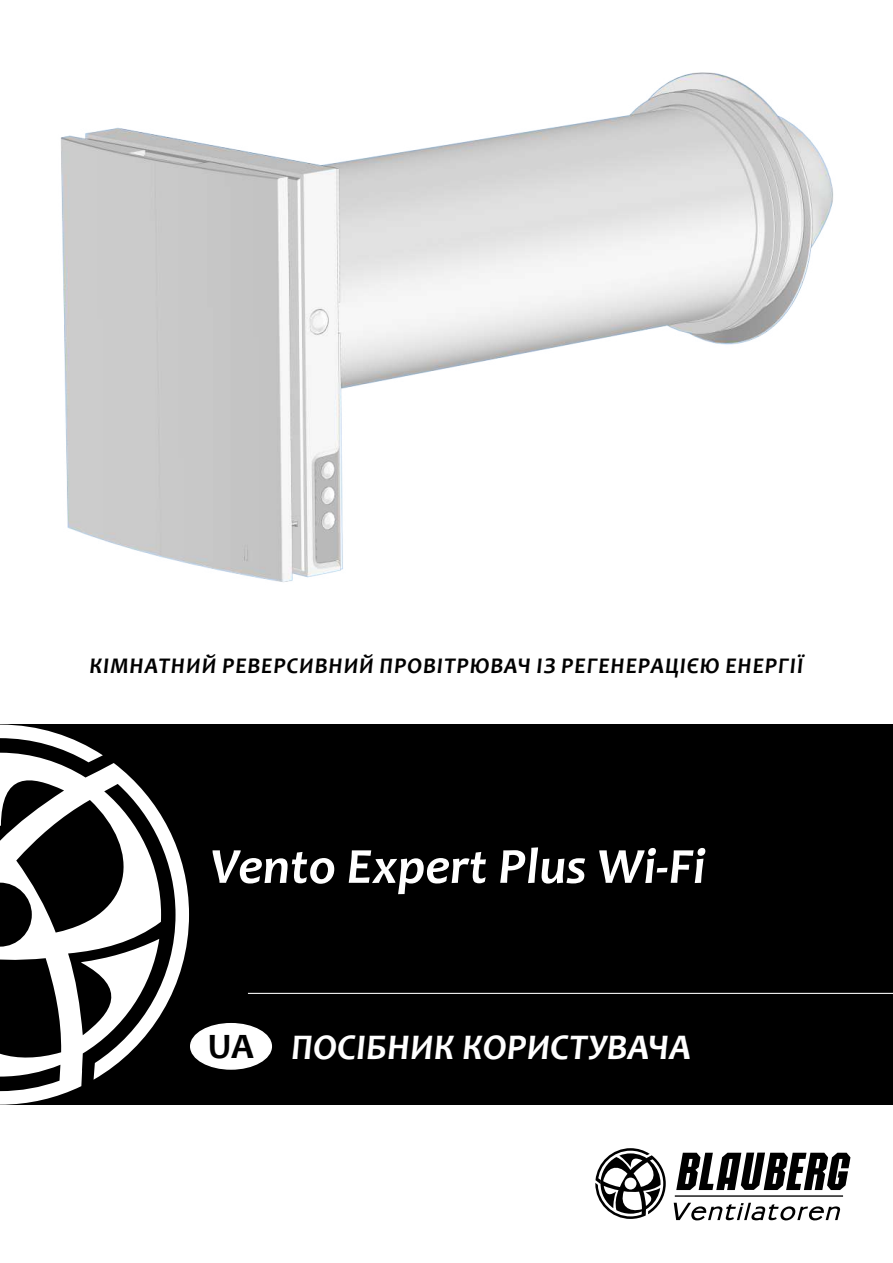
<style>
.page{position:relative;width:893px;height:1263px;background:#fff}
.page>*{position:absolute;margin:0;border:0;box-sizing:border-box;transform-origin:0 0}
.t1{font:italic 700 51px "Candara";color:#fff}
.t2{font:italic 700 36.3px "Candara";color:#fff}
.t3{font:italic 700 22.5px "Candara";letter-spacing:.04em;color:#000}
.s1{font-style:normal;font-size:36px;color:#000}
</style>
<div class="page">
<div style="left:0;top:724px;width:893px;height:381px;background:#000"></div>
<hr style="left:248px;top:993px;width:645px;height:1px;background:#fff">
<svg style="left:0;top:724px;width:189px;height:381px"></svg>
<svg style="left:595px;top:1148px;width:71px;height:71px"></svg>
<svg style="left:676px;top:1152px;width:174px;height:38px"></svg>
<hr style="left:675px;top:1195px;width:168px;height:2px;background:#000">
<svg style="left:674px;top:1203px;width:166px;height:17px"></svg>
<div style="left:191px;top:1024px;width:80px;height:45px;background:#fff;border-radius:50%"></div>
<div style="left:190px;top:1023px;width:82px;height:47px;border:2px solid #fff;border-radius:50%"></div>
<img style="left:60px;top:72px;width:773px;height:510px">
<p class="t3" style="left:89px;top:651px;width:715px">Кімнатний реверсивний провітрювач із регенерацією енергії</p>
<h1 class="t1" style="left:210px;top:834px;width:496px">Vento Expert Plus Wi-Fi</h1>
<h2 class="t2" style="left:208px;top:1025px;width:485px"><span class="s1">UA</span> ПОСІБНИК КОРИСТУВАЧА</h2>
</div>
